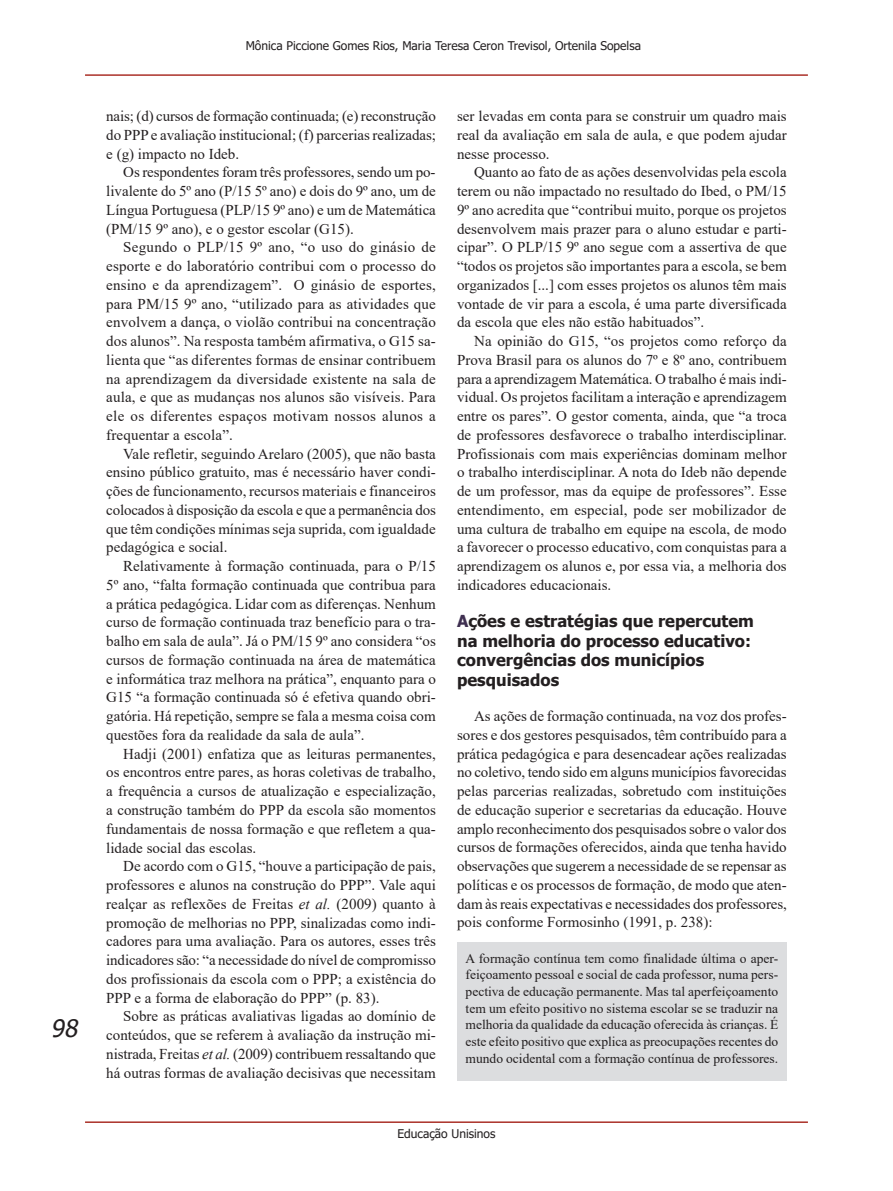
<style>
.page{position:relative;width:893px;height:1191px;background:#fff}
.page>*{position:absolute;margin:0;border:0;box-sizing:border-box;transform-origin:0 0}
.t1{font:italic 24px "Tahoma";color:#231f20}
.t2{font:700 16.5px/19.8px "Tahoma";color:#231f20}
.t3{font:15px/18.8px "Times New Roman";color:#231f20;text-align:justify}
.t4{font:13.5px/16.6px "Times New Roman";color:#231f20;text-align:justify}
.t5{font:12px "Tahoma";color:#231f20}
.s1{font-style:italic}
.s2{color:#3f3051}
</style>
<div class="page">
<hr style="left:85px;top:1121px;width:723px;height:2px;background:#ab3128">
<hr style="left:85px;top:74px;width:723px;height:2px;background:#ab3128">
<div style="left:457px;top:941px;width:330px;height:139px;background:#dcdddf"></div>
<h1 class="t1" style="left:51px;top:1012px;width:34px">98</h1>
<p class="t5" style="left:246px;top:37px;width:397px">Mônica Piccione Gomes Rios, Maria Teresa Ceron Trevisol, Ortenila Sopelsa</p>
<p class="t3" style="left:106px;top:106px;width:331px">nais; (d) cursos de formação continuada; (e) reconstrução do PPP e avaliação institucional; (f) parcerias realizadas; e (g) impacto no Ideb.</p>
<p class="t3" style="left:106px;top:162px;width:331px;text-indent:17px">Os respondentes foram três professores, sendo um po&shy;livalente do 5º ano (P/15 5º ano) e dois do 9º ano, um de Língua Portuguesa (PLP/15 9º ano) e um de Matemática (PM/15 9º ano), e o gestor escolar (G15).</p>
<p class="t3" style="left:106px;top:237px;width:331px;text-indent:17px">Segundo o PLP/15 9º ano, “o uso do ginásio de esporte e do laboratório contribui com o processo do ensino e da aprendizagem”. O ginásio de esportes, para PM/15 9º ano, “utilizado para as atividades que envolvem a dança, o violão contribui na concentração dos alunos”. Na resposta também afirmativa, o G15 sa&shy;lienta que “as diferentes formas de ensinar contribuem na aprendizagem da diversidade existente na sala de aula, e que as mudanças nos alunos são visíveis. Para ele os diferentes espaços motivam nossos alunos a frequentar a escola”.</p>
<p class="t3" style="left:106px;top:444px;width:331px;text-indent:17px">Vale refletir, seguindo Arelaro (2005), que não basta ensino público gratuito, mas é necessário haver condi&shy;ções de funcionamento, recursos materiais e financeiros colocados à disposição da escola e que a permanência dos que têm condições mínimas seja suprida, com igualdade pedagógica e social.</p>
<p class="t3" style="left:106px;top:556px;width:331px;text-indent:17px">Relativamente à formação continuada, para o P/15<br>5º ano, “falta formação continuada que contribua para a prática pedagógica. Lidar com as diferenças. Nenhum curso de formação continuada traz benefício para o tra&shy;balho em sala de aula”. Já o PM/15 9º ano considera “os cursos de formação continuada na área de matemática e informática traz melhora na prática”, enquanto para o G15 “a formação continuada só é efetiva quando obri&shy;gatória. Há repetição, sempre se fala a mesma coisa com questões fora da realidade da sala de aula”.</p>
<p class="t3" style="left:106px;top:744px;width:331px;text-indent:17px">Hadji (2001) enfatiza que as leituras permanentes, os encontros entre pares, as horas coletivas de trabalho, a frequência a cursos de atualização e especialização, a construção também do PPP da escola são momentos fundamentais de nossa formação e que refletem a qua&shy;lidade social das escolas.</p>
<p class="t3" style="left:106px;top:856px;width:331px;text-indent:17px">De acordo com o G15, “houve a participação de pais, professores e alunos na construção do PPP”. Vale aqui realçar as reflexões de Freitas <span class="s1">et al.</span> (2009) quanto à promoção de melhorias no PPP, sinalizadas como indi&shy;cadores para uma avaliação. Para os autores, esses três indicadores são: “a necessidade do nível de compromisso dos profissionais da escola com o PPP; a existência do PPP e a forma de elaboração do PPP” (p. 83).</p>
<p class="t3" style="left:106px;top:1006px;width:331px;text-indent:17px">Sobre as práticas avaliativas ligadas ao domínio de conteúdos, que se referem à avaliação da instrução mi&shy;nistrada, Freitas <span class="s1">et al.</span> (2009) contribuem ressaltando que há outras formas de avaliação decisivas que necessitam</p>
<p class="t3" style="left:457px;top:106px;width:331px">ser levadas em conta para se construir um quadro mais real da avaliação em sala de aula, e que podem ajudar nesse processo.</p>
<p class="t3" style="left:457px;top:162px;width:331px;text-indent:17px">Quanto ao fato de as ações desenvolvidas pela escola terem ou não impactado no resultado do Ibed, o PM/15<br>9º ano acredita que “contribui muito, porque os projetos desenvolvem mais prazer para o aluno estudar e parti&shy;cipar”. O PLP/15 9º ano segue com a assertiva de que “todos os projetos são importantes para a escola, se bem organizados [...] com esses projetos os alunos têm mais vontade de vir para a escola, é uma parte diversificada da escola que eles não estão habituados”.</p>
<p class="t3" style="left:457px;top:331px;width:331px;text-indent:17px">Na opinião do G15, “os projetos como reforço da Prova Brasil para os alunos do 7º e 8º ano, contribuem para a aprendizagem Matemática. O trabalho é mais indi&shy;vidual. Os projetos facilitam a interação e aprendizagem entre os pares”. O gestor comenta, ainda, que “a troca de professores desfavorece o trabalho interdisciplinar.<br>Profissionais com mais experiências dominam melhor o trabalho interdisciplinar. A nota do Ideb não depende de um professor, mas da equipe de professores”. Esse entendimento, em especial, pode ser mobilizador de uma cultura de trabalho em equipe na escola, de modo a favorecer o processo educativo, com conquistas para a aprendizagem os alunos e, por essa via, a melhoria dos indicadores educacionais.</p>
<p class="t2" style="left:457px;top:611px;width:298px"><span class="s2">A</span>ções e estratégias que repercutem na melhoria do processo educativo: convergências dos municípios pesquisados</p>
<p class="t3" style="left:457px;top:706px;width:331px;text-indent:17px">As ações de formação continuada, na voz dos profes&shy;sores e dos gestores pesquisados, têm contribuído para a prática pedagógica e para desencadear ações realizadas no coletivo, tendo sido em alguns municípios favorecidas pelas parcerias realizadas, sobretudo com instituições de educação superior e secretarias da educação. Houve amplo reconhecimento dos pesquisados sobre o valor dos cursos de formações oferecidos, ainda que tenha havido observações que sugerem a necessidade de se repensar as políticas e os processos de formação, de modo que aten&shy;dam às reais expectativas e necessidades dos professores, pois conforme Formosinho (1991, p. 238):</p>
<p class="t4" style="left:466px;top:949px;width:314px">A formação contínua tem como finalidade última o aper&shy;feiçoamento pessoal e social de cada professor, numa pers&shy;pectiva de educação permanente. Mas tal aperfeiçoamento tem um efeito positivo no sistema escolar se se traduzir na melhoria da qualidade da educação oferecida às crianças. É este efeito positivo que explica as preocupações recentes do mundo ocidental com a formação contínua de professores.</p>
<p class="t5" style="left:398px;top:1125px;width:99px">Educação Unisinos</p>
</div>
